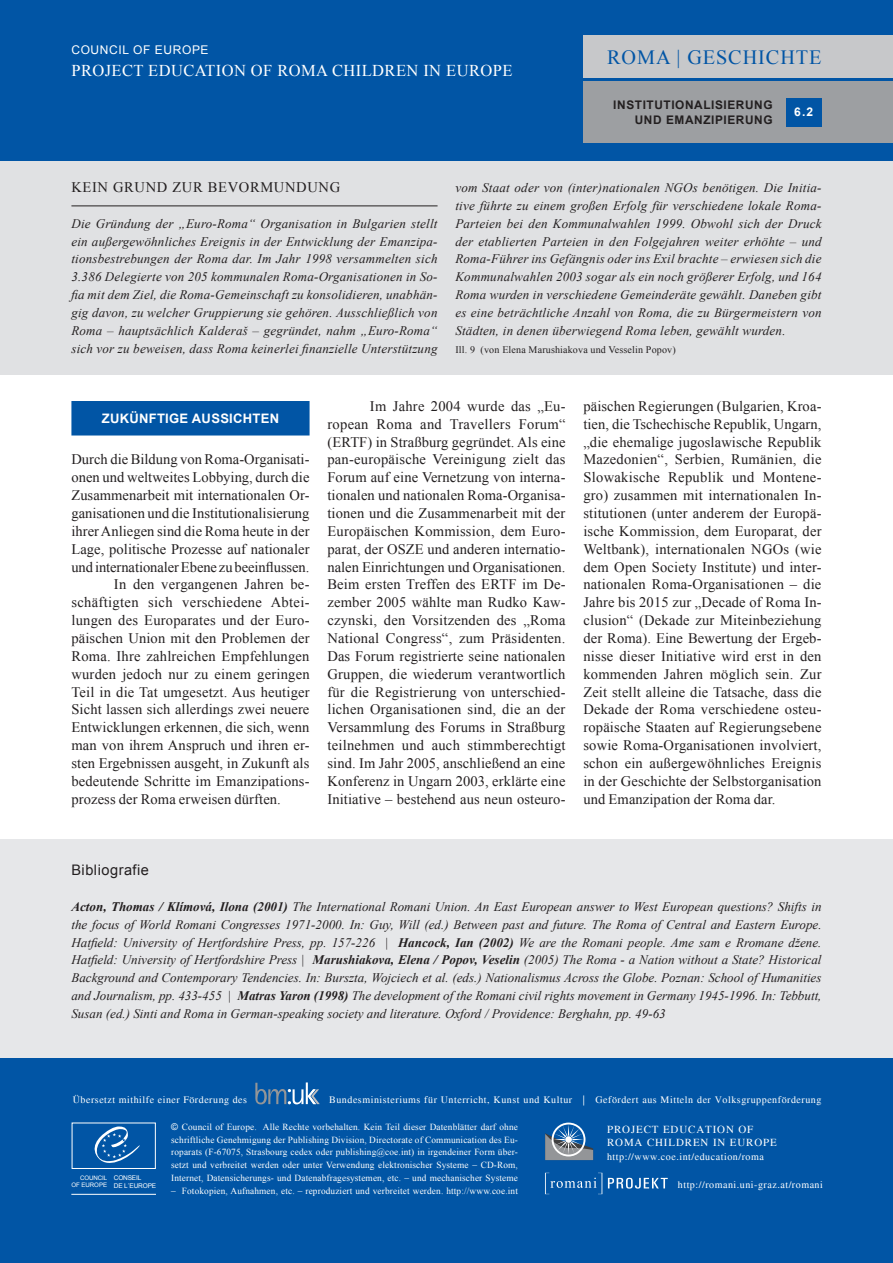
<style>
.page{position:relative;width:893px;height:1263px;background:#fff}
.page>*{position:absolute;margin:0;border:0;box-sizing:border-box;transform-origin:0 0}
.t1{font:20.25px "Times New Roman";letter-spacing:.045em;color:#0155a5}
.t2{font:16.5px "Times New Roman";letter-spacing:.025em;color:#fff}
.t3{font:14.55px/17.9px "Times New Roman";letter-spacing:.01em;color:#231f20;text-align:justify}
.t4{font:14.55px "Times New Roman";letter-spacing:.045em;color:#231f20}
.t5{font:14.55px "Arial";letter-spacing:.035em;color:#231f20}
.t6{font:italic 13.05px/17.9px "Times New Roman";letter-spacing:.015em;color:#231f20;text-align:justify}
.t7{font:700 13.05px "Arial";letter-spacing:.02em;color:#fff}
.t8{font:12px "Arial";letter-spacing:.05em;color:#fff}
.t9{font:700 12px "Arial";color:#fff}
.t10{font:700 11.85px/15px "Arial";letter-spacing:.05em;color:#231f20;text-align:right}
.t11{font:10.95px/13.5px "Times";letter-spacing:.08em;color:#fff}
.t12{font:10.05px "Times";letter-spacing:.05em;color:#fff}
.t13{font:10.05px "Times New Roman";letter-spacing:.015em;color:#231f20}
.t14{font:9.3px/12.8px "Times New Roman";letter-spacing:.015em;color:#fff;text-align:justify}
.t15{font:6.45px/7.6px "Arial";letter-spacing:-.025em;color:#fff}
.t16{font:6.15px/7.6px "Arial";letter-spacing:-.01em;color:#fff;text-align:right}
.s1{font-weight:700}
.s2{font-style:normal}
.s3{font-family:"Arial"}
</style>
<div class="page">
<div style="left:0;top:143px;width:893px;height:232px;background:#e0e1e3"></div>
<div style="left:0;top:0;width:893px;height:161px;background:#0155a5"></div>
<div style="left:583px;top:81px;width:310px;height:62px;background:#9d9fa2"></div>
<div style="left:583px;top:36px;width:310px;height:42px;background:#c7c8ca"></div>
<div style="left:786px;top:98px;width:35px;height:28px;background:#0155a5"></div>
<div style="left:0;top:839px;width:893px;height:259px;background:#e6e7e9"></div>
<hr style="left:71px;top:206px;width:367px;height:1px;background:#231f20">
<div style="left:71px;top:401px;width:239px;height:34px;background:#0155a5"></div>
<div style="left:0;top:1058px;width:893px;height:205px;background:#0155a5"></div>
<svg style="left:255px;top:1082px;width:65px;height:22px"></svg>
<svg style="left:608px;top:1178px;width:60px;height:10px"></svg>
<svg style="left:545px;top:1173px;width:57px;height:21px"></svg>
<hr style="left:71px;top:1194px;width:85px;height:1px;background:#fff">
<svg style="left:90px;top:1126px;width:50px;height:43px"></svg>
<svg style="left:545px;top:1122px;width:48px;height:38px"></svg>
<p class="t8" style="left:71px;top:42px;width:137px">COUNCIL OF EUROPE</p>
<p class="t2" style="left:71px;top:59px;width:442px">Project Education of Roma Children in Europe</p>
<h1 class="t1" style="left:607px;top:44px;width:216px">Roma | Geschichte</h1>
<p class="t9" style="left:794px;top:104px;width:21px">6.2</p>
<p class="t10" style="left:613px;top:98px;width:161px">INSTITUTIONALISIERUNG<br>UND EMANZIPIERUNG</p>
<p class="t4" style="left:71px;top:177px;width:267px">Kein Grund zur Bevormundung</p>
<p class="t6" style="left:71px;top:214px;width:368px">Die Gründung der „Euro-Roma“ Organisation in Bulgarien stellt ein außergewöhnliches Ereignis in der Entwicklung der Emanzipa&shy;tionsbestrebungen der Roma dar. Im Jahr 1998 versammelten sich 3.386 Delegierte von 205 kommunalen Roma-Organisationen in So&shy;fia mit dem Ziel, die Roma-Gemeinschaft zu konsolidieren, unabhän&shy;gig davon, zu welcher Gruppierung sie gehören. Ausschließlich von Roma – hauptsächlich Kalderaš – gegründet, nahm „Euro-Roma“ sich vor zu beweisen, dass Roma keinerlei finanzielle Unterstützung</p>
<p class="t6" style="left:455px;top:178px;width:368px">vom Staat oder von (inter)nationalen NGOs benötigen. Die Initia&shy;tive führte zu einem großen Erfolg für verschiedene lokale Roma-Parteien bei den Kommunalwahlen 1999. Obwohl sich der Druck der etablierten Parteien in den Folgejahren weiter erhöhte – und Roma-Führer ins Gefängnis oder ins Exil brachte – erwiesen sich die Kommunalwahlen 2003 sogar als ein noch größerer Erfolg, und 164<br>Roma wurden in verschiedene Gemeinderäte gewählt. Daneben gibt es eine beträchtliche Anzahl von Roma, die zu Bürgermeistern von Städten, in denen überwiegend Roma leben, gewählt wurden.</p>
<p class="t13" style="left:455px;top:343px;width:222px">Ill. 9 (von Elena Marushiakova und Vesselin Popov)</p>
<p class="t7" style="left:102px;top:409px;width:179px">ZUKÜNFTIGE AUSSICHTEN</p>
<p class="t3" style="left:71px;top:450px;width:240px">Durch die Bildung von Roma-Organisati-</p>
<p class="t3" style="left:71px;top:468px;width:240px">onen und weltweites Lobbying, durch die</p>
<p class="t3" style="left:71px;top:486px;width:240px">Zusammenarbeit mit internationalen Or-</p>
<p class="t3" style="left:71px;top:504px;width:240px">ganisationen und die Institutionalisierung</p>
<p class="t3" style="left:71px;top:522px;width:240px">ihrer Anliegen sind die Roma heute in der</p>
<p class="t3" style="left:71px;top:540px;width:240px">Lage, politische Prozesse auf nationaler</p>
<p class="t3" style="left:71px;top:557px;width:240px">und internationaler Ebene zu beeinflussen.</p>
<p class="t3" style="left:114px;top:575px;width:197px">In den vergangenen Jahren be-</p>
<p class="t3" style="left:71px;top:593px;width:240px">schäftigten sich verschiedene Abtei-</p>
<p class="t3" style="left:71px;top:611px;width:240px">lungen des Europarates und der Euro-</p>
<p class="t3" style="left:71px;top:629px;width:240px">päischen Union mit den Problemen der</p>
<p class="t3" style="left:71px;top:647px;width:240px">Roma. Ihre zahlreichen Empfehlungen</p>
<p class="t3" style="left:71px;top:665px;width:240px">wurden jedoch nur zu einem geringen</p>
<p class="t3" style="left:71px;top:682px;width:240px">Teil in die Tat umgesetzt. Aus heutiger</p>
<p class="t3" style="left:71px;top:700px;width:239px">Sicht lassen sich allerdings zwei neuere</p>
<p class="t3" style="left:71px;top:718px;width:239px">Entwicklungen erkennen, die sich, wenn</p>
<p class="t3" style="left:71px;top:736px;width:240px">man von ihrem Anspruch und ihren er-</p>
<p class="t3" style="left:71px;top:754px;width:239px">sten Ergebnissen ausgeht, in Zukunft als</p>
<p class="t3" style="left:71px;top:772px;width:240px">bedeutende Schritte im Emanzipations-</p>
<p class="t3" style="left:71px;top:790px;width:211px">prozess der Roma erweisen dürften.</p>
<p class="t3" style="left:327px;top:397px;width:240px;text-indent:43px">Im Jahre 2004 wurde das „Eu&shy;ropean Roma and Travellers Forum“ (ERTF</p>
<p class="t3" style="left:327px;top:432px;width:240px;text-indent:40px">) in Straßburg gegründet. Als eine pan-europäische Vereinigung zielt das Forum auf eine Vernetzung von interna&shy;tionalen und nationalen Roma-Organisa&shy;tionen und die Zusammenarbeit mit der Europäischen Kommission, dem Euro&shy;parat, der OS ZE und anderen internatio&shy;nalen Einrichtungen und Organisationen.<br>Beim ersten Treffen des ERTF</p>
<p class="t3" style="left:327px;top:575px;width:240px;text-indent:195px">im De&shy;zember 2005 wählte man Rudko Kaw&shy;czynski, den Vorsitzenden des „Roma National Congress“, zum Präsidenten.<br>Das Forum registrierte seine nationalen Gruppen, die wiederum verantwortlich für die Registrierung von unterschied&shy;lichen Organisationen sind, die an der Versammlung des Forums in Straßburg teilnehmen und auch stimmberechtigt sind. Im Jahr 2005, anschließend an eine Konferenz in Ungarn 2003, erklärte eine Initiative – bestehend aus neun osteuro-</p>
<p class="t3" style="left:583px;top:397px;width:240px">päischen Regierungen (Bulgarien, Kroa&shy;tien, die Tschechische Republik, Ungarn, „die ehemalige jugoslawische Republik Mazedonien“, Serbien, Rumänien, die Slowakische Republik und Montene&shy;gro) zusammen mit internationalen In&shy;stitutionen (unter anderem der Europä&shy;ische Kommission, dem Europarat, der Weltbank), internationalen NGOs (wie dem Open Society Institute) und inter&shy;nationalen Roma-Organisationen – die Jahre bis 2015 zur „Decade of Roma In&shy;clusion“ (Dekade zur Miteinbeziehung der Roma). Eine Bewertung der Ergeb&shy;nisse dieser Initiative wird erst in den kommenden Jahren möglich sein. Zur Zeit stellt alleine die Tatsache, dass die Dekade der Roma verschiedene osteu&shy;ropäische Staaten auf Regierungsebene sowie Roma-Organisationen involviert, schon ein außergewöhnliches Ereignis in der Geschichte der Selbstorganisation und Emanzipation der Roma dar.</p>
<p class="t5" style="left:71px;top:860px;width:79px">BIBLIOGRAFIE</p>
<p class="t6" style="left:71px;top:897px;width:752px"><span class="s1">Acton, Thomas / Klímová, Ilona (2001)</span> The International Romani Union. An East European answer to West European questions? Shifts in the focus of World Romani Congresses 1971-2000. In: Guy, Will (ed.) Between past and future. The Roma of Central and Eastern Europe.<br>Hatfield: University of Hertfordshire Press, pp. 157-226 <span class="s2">|</span> <span class="s1">Hancock, Ian (2002)</span> We are the Romani people. Ame sam e Rromane džene.<br>Hatfield: University of Hertfordshire Press | <span class="s1">Marushiakova, Elena / Popov, Veselin</span> (2005) The Roma - a Nation without a State? Historical Background and Contemporary Tendencies. In: Burszta, Wojciech et al. (eds.) Nationalismus Across the Globe. Poznan: School of Humanities and Journalism, pp. 433-455 | <span class="s1">Matras Yaron (1998)</span> The development of the Romani civil rights movement in Germany 1945-1996. In: Tebbutt, Susan (ed.) Sinti and Roma in German-speaking society and literature. Oxford / Providence: Berghahn, pp. 49-63</p>
<p class="t12" style="left:73px;top:1094px;width:176px">Übersetzt mithilfe einer Förderung des</p>
<p class="t12" style="left:329px;top:1094px;width:494px">Bundesministeriums für Unterricht, Kunst und Kultur | Gefördert aus Mitteln der Volksgruppenförderung</p>
<p class="t16" style="left:72px;top:1174px;width:37px">COUNCIL<br>OF EUROPE</p>
<p class="t15" style="left:114px;top:1174px;width:43px">CONSEIL<br>DE L´EUROPE</p>
<p class="t14" style="left:171px;top:1120px;width:348px"><span class="s3">©</span> Council of Europe. Alle Rechte vorbehalten. Kein Teil dieser Datenblätter darf ohne schriftliche Genehmigung der Publishing Division, Directorate of Communication des Eu&shy;roparats (F-67075, Strasbourg cedex oder publishing@coe.int) in irgendeiner Form über&shy;setzt und verbreitet werden oder unter Verwendung elektronischer Systeme – CD -Rom, Internet, Datensicherungs- und Datenabfragesystemen, etc. – und mechanischer Systeme</p>
<p class="t14" style="left:171px;top:1184px;width:348px">– Fotokopien, Aufnahmen, etc. – reproduziert und verbreitet werden. http://www.coe.int</p>
<p class="t11" style="left:607px;top:1122px;width:171px">project Education of<br>Roma Children in Europe</p>
<p class="t12" style="left:607px;top:1151px;width:158px">http://www.coe.int/education/roma</p>
<p class="t12" style="left:678px;top:1179px;width:147px">http://romani.uni-graz.at/romani</p>
</div>
